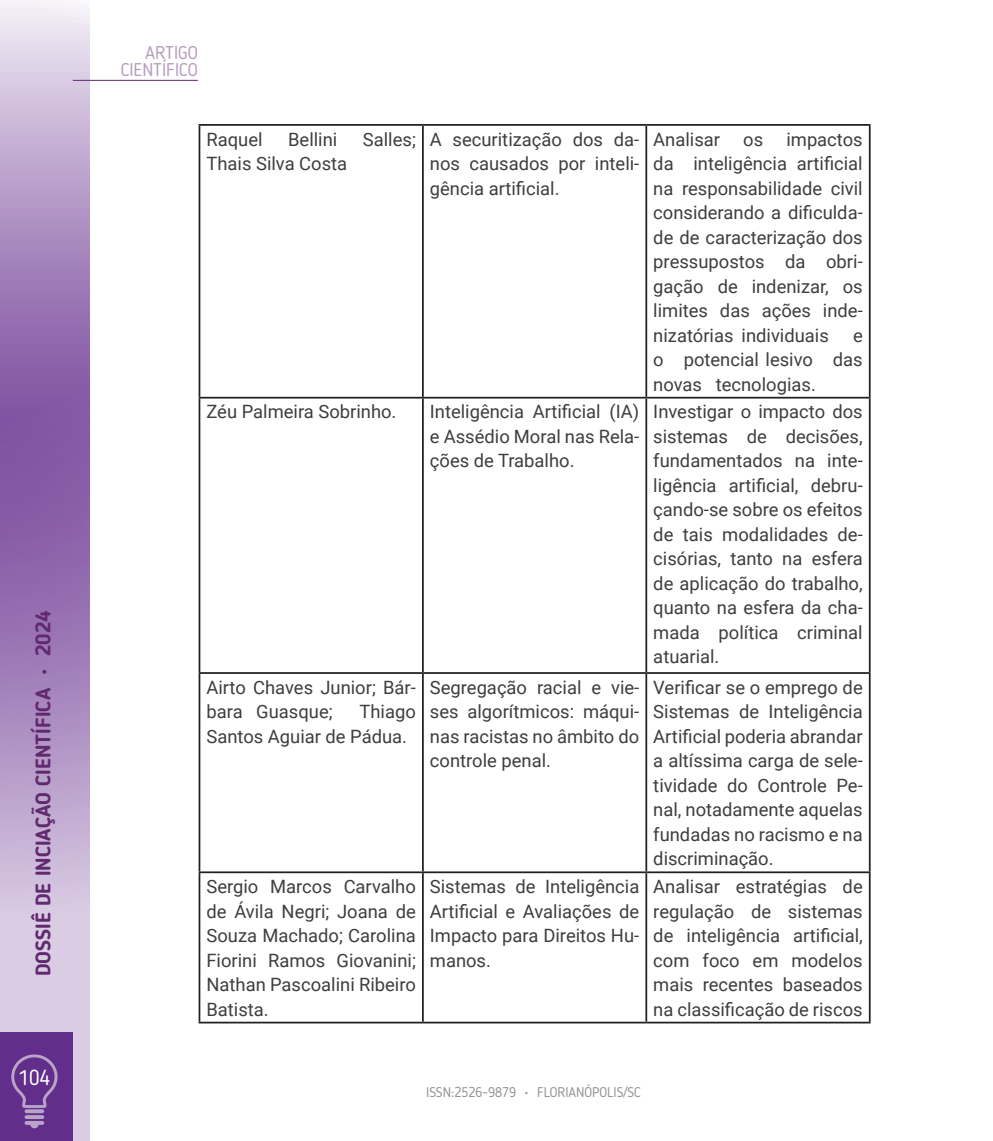
<style>
.page{position:relative;width:993px;height:1141px;background:#fff}
.page>*{position:absolute;margin:0;border:0;box-sizing:border-box;transform-origin:0 0}
.t1{font:700 21px "Blogger Sans";color:#612a70}
.t2{font:21px "Blogger Sans";color:#fff}
.t3{font:18.38px/24.5px "Roboto";color:#3e3e3f;text-align:justify}
.t4{font:18.38px/17.5px "Blogger Sans";color:#b79ebf;text-align:right}
.t5{font:14px "Blogger Sans";color:#939598}
.s1{color:#9f81a7}
</style>
<div class="page">
<svg style="left:0;top:0;width:89px;height:1141px;background:#b296c6"></svg>
<hr style="left:73px;top:80px;width:125px;height:1px;background:#61286f">
<div style="left:0;top:1033px;width:73px;height:108px;background:#622e8c"></div>
<svg style="left:25px;top:1121px;width:19px;height:7px"></svg>
<svg style="left:25px;top:1115px;width:19px;height:4px"></svg>
<svg style="left:25px;top:1109px;width:19px;height:4px"></svg>
<svg style="left:11px;top:1054px;width:47px;height:54px"></svg>
<hr style="left:198px;top:124px;width:225px;height:2px;background:#231f20">
<hr style="left:198px;top:126px;width:2px;height:271px;background:#231f20">
<hr style="left:423px;top:124px;width:223px;height:2px;background:#231f20">
<hr style="left:422px;top:126px;width:1px;height:271px;background:#231f20">
<hr style="left:646px;top:124px;width:224px;height:2px;background:#231f20">
<hr style="left:645px;top:126px;width:2px;height:271px;background:#231f20">
<hr style="left:868px;top:126px;width:2px;height:271px;background:#231f20">
<hr style="left:198px;top:397px;width:225px;height:2px;background:#231f20">
<hr style="left:198px;top:399px;width:2px;height:273px;background:#231f20">
<hr style="left:423px;top:397px;width:223px;height:2px;background:#231f20">
<hr style="left:422px;top:399px;width:1px;height:273px;background:#231f20">
<hr style="left:646px;top:397px;width:224px;height:2px;background:#231f20">
<hr style="left:645px;top:399px;width:2px;height:273px;background:#231f20">
<hr style="left:868px;top:399px;width:2px;height:273px;background:#231f20">
<hr style="left:198px;top:672px;width:225px;height:2px;background:#231f20">
<hr style="left:198px;top:674px;width:2px;height:197px;background:#231f20">
<hr style="left:423px;top:672px;width:223px;height:2px;background:#231f20">
<hr style="left:422px;top:674px;width:1px;height:197px;background:#231f20">
<hr style="left:646px;top:672px;width:224px;height:2px;background:#231f20">
<hr style="left:645px;top:674px;width:2px;height:197px;background:#231f20">
<hr style="left:868px;top:674px;width:2px;height:197px;background:#231f20">
<hr style="left:198px;top:871px;width:225px;height:2px;background:#231f20">
<hr style="left:198px;top:873px;width:2px;height:149px;background:#231f20">
<hr style="left:423px;top:871px;width:223px;height:2px;background:#231f20">
<hr style="left:422px;top:873px;width:1px;height:149px;background:#231f20">
<hr style="left:646px;top:871px;width:224px;height:2px;background:#231f20">
<hr style="left:645px;top:873px;width:2px;height:149px;background:#231f20">
<hr style="left:868px;top:873px;width:2px;height:149px;background:#231f20">
<hr style="left:198px;top:1022px;width:225px;height:1px;background:#231f20">
<hr style="left:423px;top:1022px;width:223px;height:1px;background:#231f20">
<hr style="left:646px;top:1022px;width:224px;height:1px;background:#231f20">
<p class="t1" style="left:30px;top:976px;width:367px;rotate:-90deg">DOSSIÊ DE INCIAÇÃO CIENTÍFICA • 2024</p>
<p class="t2" style="left:19px;top:1065px;width:33px">104</p>
<p class="t4" style="left:121px;top:44px;width:79px">ARTIGO<br>CIENTÍFICO</p>
<p class="t3" style="left:206px;top:126px;width:58px">Raquel</p>
<p class="t3" style="left:288px;top:126px;width:51px">Bellini</p>
<p class="t3" style="left:363px;top:126px;width:54px">Salles;</p>
<p class="t3" style="left:206px;top:151px;width:142px">Thais Silva Costa</p>
<p class="t3" style="left:430px;top:126px;width:211px">A securitização dos da&shy;nos causados por inteli&shy;gência artificial.</p>
<p class="t3" style="left:653px;top:126px;width:68px">Analisar</p>
<p class="t3" style="left:743px;top:126px;width:21px">os</p>
<p class="t3" style="left:653px;top:126px;width:211px;text-indent:133px">impactos da inteligência artificial na responsabilidade civil considerando a dificulda&shy;de de caracterização dos pressupostos da obri&shy;gação de indenizar, os limites das ações inde&shy;nizatórias individuais</p>
<p class="t3" style="left:653px;top:322px;width:211px;text-indent:199px">e o potencial lesivo das novas tecnologias.</p>
<p class="t3" style="left:206px;top:399px;width:191px">Zéu Palmeira Sobrinho.</p>
<p class="t3" style="left:430px;top:399px;width:211px">Inteligência Artificial (IA) e Assédio Moral nas Rela&shy;ções de Trabalho.</p>
<p class="t3" style="left:653px;top:399px;width:211px">Investigar o impacto dos sistemas de decisões, fundamentados na inte&shy;ligência artificial, debru&shy;çando-se sobre os efeitos de tais modalidades de&shy;cisórias, tanto na esfera de aplicação do trabalho, quanto na esfera da cha&shy;mada política criminal atuarial.</p>
<p class="t3" style="left:206px;top:674px;width:211px">Airto Chaves Junior; Bár&shy;bara Guasque;</p>
<p class="t3" style="left:430px;top:674px;width:211px">Segregação racial e vie&shy;ses algorítmicos: máqui&shy;nas racistas no âmbito do controle penal.</p>
<p class="t3" style="left:653px;top:674px;width:211px">Verificar se o emprego de Sistemas de Inteligência Artificial poderia abrandar a altíssima carga de sele&shy;tividade do Controle Pe&shy;nal, notadamente aquelas fundadas no racismo e na discriminação.</p>
<p class="t3" style="left:206px;top:699px;width:211px;text-indent:153px">Thiago<br>Santos Aguiar de Pádua.</p>
<p class="t3" style="left:206px;top:874px;width:211px">Sergio Marcos Carvalho de Ávila Negri; Joana de Souza Machado; Carolina Fiorini Ramos Giovanini; Nathan Pascoalini Ribeiro Batista.</p>
<p class="t3" style="left:430px;top:874px;width:211px">Sistemas de Inteligência Artificial e Avaliações de Impacto para Direitos Hu&shy;manos.</p>
<p class="t3" style="left:653px;top:874px;width:211px">Analisar estratégias de regulação de sistemas de inteligência artificial, com foco em modelos mais recentes baseados na classificação de riscos</p>
<p class="t5" style="left:426px;top:1084px;width:216px">ISSN:2526-9879 <span class="s1">•</span> FLORIANÓPOLIS/SC</p>
</div>
